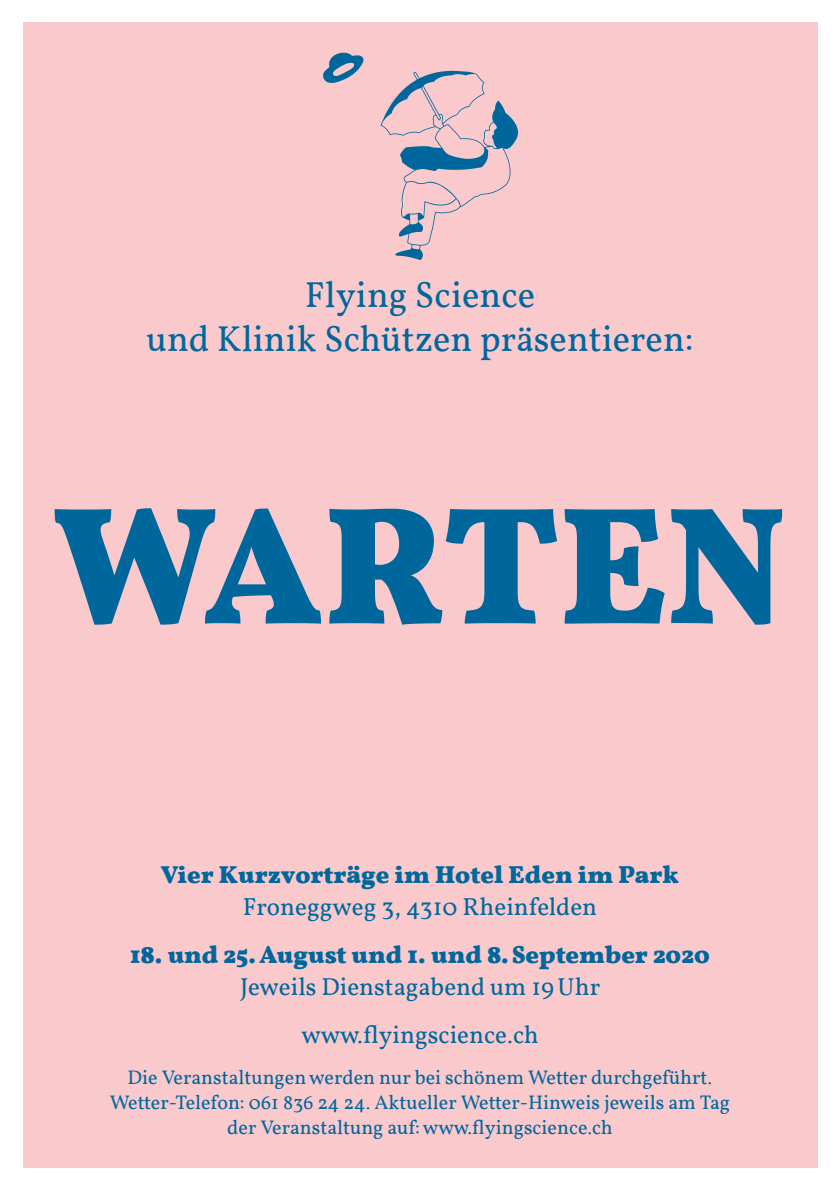
<style>
.page{position:relative;width:840px;height:1191px;background:#fff}
.page>*{position:absolute;margin:0;border:0;box-sizing:border-box;transform-origin:0 0}
.t1{font:700 168px "Vollkorn";letter-spacing:-.01em;color:#00679d}
.t2{font:36.6px/44px "Vollkorn";color:#00679d;text-align:center}
.t3{font:25px/48px "Vollkorn";color:#00679d;text-align:center}
.t4{font:700 25px "Vollkorn";color:#00679d}
.t5{font:20px/25px "Vollkorn";color:#00679d;text-align:center}
</style>
<div class="page">
<div style="left:23px;top:23px;width:793px;height:1145px;background:#f9c9cc"></div>
<img style="left:323px;top:52px;width:195px;height:209px">
<h2 class="t2" style="left:146px;top:276px;width:548px">Flying Science<br>und Klinik Schützen präsentieren:</h2>
<h1 class="t1" style="left:53px;top:463px;width:735px">WARTEN</h1>
<p class="t4" style="left:161px;top:859px;width:519px">Vier Kurzvorträge im Hotel Eden im Park</p>
<p class="t3" style="left:243px;top:885px;width:355px">Froneggweg 3, 4310 Rheinfelden</p>
<p class="t4" style="left:130px;top:939px;width:580px">18. und 25.August und 1. und 8.September 2020</p>
<p class="t3" style="left:239px;top:964px;width:362px">Jeweils Dienstagabend um 19Uhr www.flyingscience.ch</p>
<p class="t5" style="left:110px;top:1066px;width:621px">Die Veranstaltungen werden nur bei schönem Wetter durchgeführt.<br>Wetter-Telefon: 061 836 24 24. Aktueller Wetter-Hinweis jeweils am Tag der Veranstaltung auf: www.flyingscience.ch</p>
</div>
